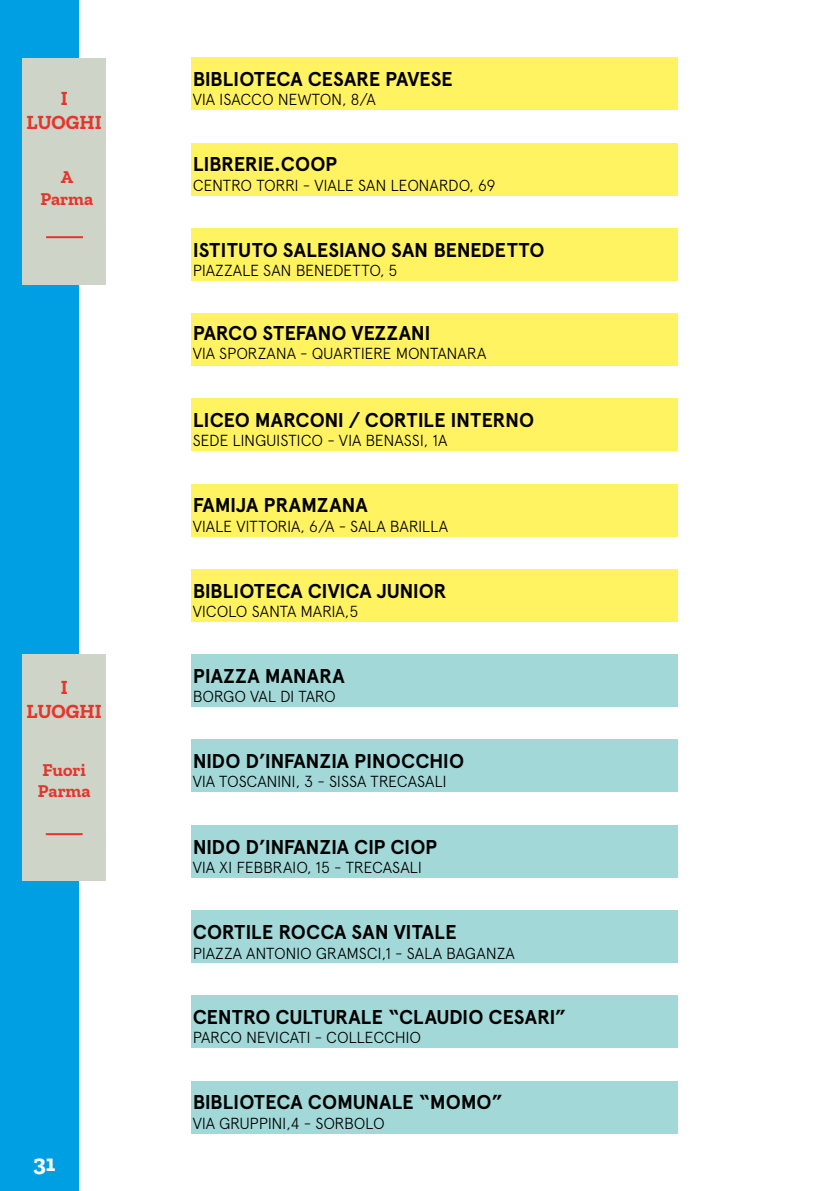
<style>
.page{position:relative;width:840px;height:1191px;background:#fff}
.page>*{position:absolute;margin:0;border:0;box-sizing:border-box;transform-origin:0 0}
.t1{font:700 24px "Zilla Slab";color:#fff}
.t2{font:700 20px "Apercu";letter-spacing:-.005em;color:#000}
.t3{font:700 20px/24px "Zilla Slab";color:#e5352c;text-align:center}
.t4{font:700 18px/21.6px "Zilla Slab";color:#e5352c;text-align:center}
.t5{font:300 16px "Apercu";letter-spacing:-.01em;color:#000}
.t6{font:300 16px "Apercu";letter-spacing:-.03em;color:#000}
</style>
<div class="page">
<div style="left:0;top:0;width:78px;height:1191px;background:#009fe3"></div>
<div style="left:191px;top:58px;width:486px;height:52px;background:#fff361"></div>
<div style="left:191px;top:143px;width:486px;height:52px;background:#fff361"></div>
<div style="left:191px;top:228px;width:486px;height:52px;background:#fff361"></div>
<div style="left:191px;top:654px;width:486px;height:53px;background:#a2d9d8"></div>
<div style="left:191px;top:740px;width:486px;height:52px;background:#a2d9d8"></div>
<div style="left:191px;top:825px;width:486px;height:52px;background:#a2d9d8"></div>
<div style="left:191px;top:995px;width:486px;height:53px;background:#a2d9d8"></div>
<div style="left:191px;top:1081px;width:486px;height:52px;background:#a2d9d8"></div>
<div style="left:23px;top:58px;width:83px;height:226px;background:#ced4c8"></div>
<hr style="left:46px;top:236px;width:37px;height:2px;background:#e5352c">
<div style="left:191px;top:910px;width:486px;height:52px;background:#a2d9d8"></div>
<div style="left:191px;top:484px;width:486px;height:52px;background:#fff361"></div>
<div style="left:191px;top:399px;width:486px;height:52px;background:#fff361"></div>
<div style="left:191px;top:313px;width:486px;height:53px;background:#fff361"></div>
<div style="left:191px;top:569px;width:486px;height:52px;background:#fff361"></div>
<div style="left:23px;top:654px;width:83px;height:227px;background:#ced4c8"></div>
<hr style="left:46px;top:833px;width:37px;height:2px;background:#e5352c">
<p class="t3" style="left:27px;top:86px;width:77px">I<br>LUOGHI</p>
<p class="t4" style="left:40px;top:166px;width:54px">A<br>Parma</p>
<p class="t3" style="left:27px;top:675px;width:77px">I<br>LUOGHI</p>
<p class="t4" style="left:38px;top:759px;width:54px;text-align:left">Fuori<br>Parma</p>
<h1 class="t1" style="left:33px;top:1149px;width:24px">31</h1>
<p class="t2" style="left:193px;top:67px;width:261px">BIBLIOTECA CESARE PAVESE</p>
<p class="t5" style="left:193px;top:90px;width:185px">VIA ISACCO NEWTON, 8/A</p>
<p class="t2" style="left:193px;top:152px;width:146px">LIBRERIE.COOP</p>
<p class="t5" style="left:193px;top:175px;width:304px">CENTRO TORRI - VIALE SAN LEONARDO, 69</p>
<p class="t2" style="left:193px;top:237px;width:353px">ISTITUTO SALESIANO SAN BENEDETTO</p>
<p class="t5" style="left:193px;top:261px;width:206px">PIAZZALE SAN BENEDETTO, 5</p>
<p class="t2" style="left:193px;top:321px;width:239px">PARCO STEFANO VEZZANI</p>
<p class="t5" style="left:193px;top:344px;width:295px">VIA SPORZANA - QUARTIERE MONTANARA</p>
<p class="t2" style="left:193px;top:408px;width:343px">LICEO MARCONI / CORTILE INTERNO</p>
<p class="t5" style="left:193px;top:431px;width:256px">SEDE LINGUISTICO - VIA BENASSI, 1A</p>
<p class="t2" style="left:193px;top:493px;width:176px">FAMIJA PRAMZANA</p>
<p class="t5" style="left:193px;top:516px;width:257px">VIALE VITTORIA, 6/A - SALA BARILLA</p>
<p class="t2" style="left:193px;top:578px;width:255px">BIBLIOTECA CIVICA JUNIOR</p>
<p class="t5" style="left:193px;top:602px;width:167px">VICOLO SANTA MARIA,5</p>
<p class="t2" style="left:193px;top:664px;width:153px">PIAZZA MANARA</p>
<p class="t6" style="left:193px;top:687px;width:145px">BORGO VAL DI TARO</p>
<p class="t2" style="left:193px;top:749px;width:273px">NIDO D’INFANZIA PINOCCHIO</p>
<p class="t5" style="left:193px;top:772px;width:255px">VIA TOSCANINI, 3 - SISSA TRECASALI</p>
<p class="t2" style="left:193px;top:834px;width:245px">NIDO D’INFANZIA CIP CIOP</p>
<p class="t5" style="left:193px;top:857px;width:231px">VIA XI FEBBRAIO, 15 - TRECASALI</p>
<p class="t2" style="left:193px;top:920px;width:265px">CORTILE ROCCA SAN VITALE</p>
<p class="t5" style="left:193px;top:943px;width:323px">PIAZZA ANTONIO GRAMSCI,1 - SALA BAGANZA</p>
<p class="t2" style="left:193px;top:1005px;width:375px">CENTRO CULTURALE “CLAUDIO CESARI”</p>
<p class="t5" style="left:193px;top:1028px;width:230px">PARCO NEVICATI - COLLECCHIO</p>
<p class="t2" style="left:193px;top:1090px;width:311px">BIBLIOTECA COMUNALE “MOMO”</p>
<p class="t5" style="left:193px;top:1113px;width:193px">VIA GRUPPINI,4 - SORBOLO</p>
</div>
